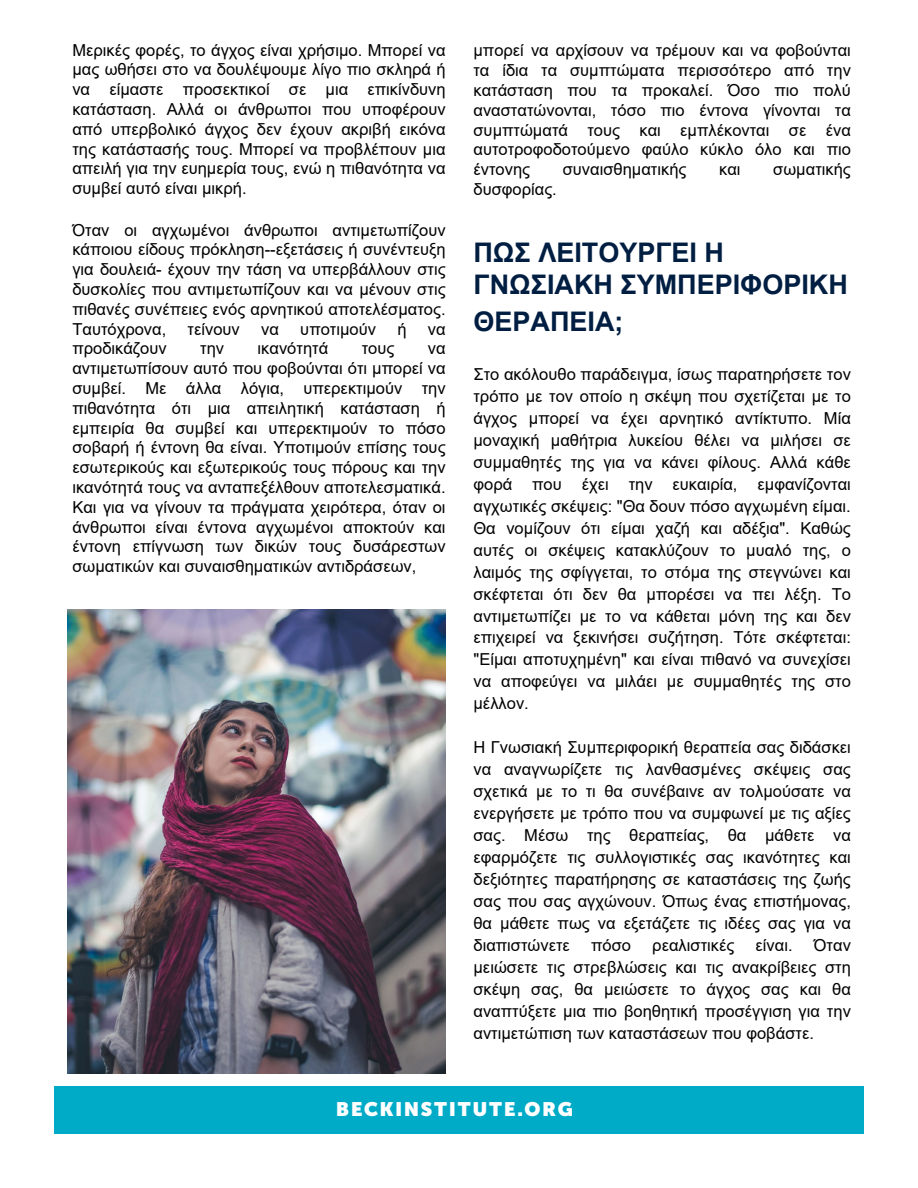
<style>
.page{position:relative;width:918px;height:1188px;background:#fff}
.page>*{position:absolute;margin:0;border:0;box-sizing:border-box;transform-origin:0 0}
.t1{font:700 27px/32.4px "Arial";color:#001e42}
.t2{font:900 19.5px "Museo Sans Display";letter-spacing:.1em;color:#fff}
.t3{font:16.5px/19.8px "Arial";color:#000;text-align:justify}
</style>
<div class="page">
<div style="left:54px;top:1087px;width:810px;height:47px;background:#00abc8"></div>
<img style="left:68px;top:609px;width:378px;height:464px">
<p class="t3" style="left:72px;top:40px;width:375px">Μερικές φορές, το άγχος είναι χρήσιμο. Μπορεί να μας ωθήσει στο να δουλέψουμε λίγο πιο σκληρά ή να είμαστε προσεκτικοί σε μια επικίνδυνη κατάσταση. Αλλά οι άνθρωποι που υποφέρουν από υπερβολικό άγχος δεν έχουν ακριβή εικόνα της κατάστασής τους. Μπορεί να προβλέπουν μια απειλή για την ευημερία τους, ενώ η πιθανότητα να συμβεί αυτό είναι μικρή.</p>
<p class="t3" style="left:72px;top:220px;width:375px">Όταν οι αγχωμένοι άνθρωποι αντιμετωπίζουν κάποιου είδους πρόκληση--εξετάσεις ή συνέντευξη για δουλειά- έχουν την τάση να υπερβάλλουν στις δυσκολίες που αντιμετωπίζουν και να μένουν στις πιθανές συνέπειες ενός αρνητικού αποτελέσματος.<br>Ταυτόχρονα,</p>
<p class="t3" style="left:188px;top:319px;width:54px">τείνουν</p>
<p class="t3" style="left:261px;top:319px;width:19px">να</p>
<p class="t3" style="left:300px;top:319px;width:77px">υποτιμούν</p>
<p class="t3" style="left:397px;top:319px;width:11px">ή</p>
<p class="t3" style="left:428px;top:319px;width:19px">να</p>
<p class="t3" style="left:72px;top:339px;width:96px">προδικάζουν</p>
<p class="t3" style="left:200px;top:339px;width:25px">την</p>
<p class="t3" style="left:258px;top:339px;width:72px">ικανότητά</p>
<p class="t3" style="left:362px;top:339px;width:34px">τους</p>
<p class="t3" style="left:72px;top:339px;width:375px;text-indent:355px">να αντιμετωπίσουν αυτό που φοβούνται ότι μπορεί να συμβεί. Με άλλα λόγια, υπερεκτιμούν την πιθανότητα ότι μια απειλητική κατάσταση ή εμπειρία θα συμβεί και υπερεκτιμούν το πόσο σοβαρή ή έντονη θα είναι. Υποτιμούν επίσης τους εσωτερικούς και εξωτερικούς τους πόρους και την ικανότητά τους να ανταπεξέλθουν αποτελεσματικά.<br>Και για να γίνουν τα πράγματα χειρότερα, όταν οι άνθρωποι είναι έντονα αγχωμένοι αποκτούν και έντονη επίγνωση των δικών τους δυσάρεστων σωματικών και συναισθηματικών αντιδράσεων,</p>
<p class="t3" style="left:473px;top:41px;width:379px">μπορεί να αρχίσουν να τρέμουν και να φοβούνται τα ίδια τα συμπτώματα περισσότερο από την κατάσταση που τα προκαλεί. Όσο πιο πολύ αναστατώνονται, τόσο πιο έντονα γίνονται τα συμπτώματά τους και εμπλέκονται σε ένα αυτοτροφοδοτούμενο φαύλο κύκλο όλο και πιο έντονης</p>
<p class="t3" style="left:563px;top:159px;width:125px">συναισθηματικής</p>
<p class="t3" style="left:719px;top:159px;width:23px">και</p>
<p class="t3" style="left:773px;top:159px;width:79px">σωματικής</p>
<p class="t3" style="left:473px;top:179px;width:85px">δυσφορίας.</p>
<h1 class="t1" style="left:473px;top:236px;width:376px">ΠΩΣ ΛΕΙΤΟΥΡΓΕΙ Η<br>ΓΝΩΣΙΑΚΗ ΣΥΜΠΕΡΙΦΟΡΙΚΗ</h1>
<h1 class="t1" style="left:473px;top:305px;width:152px">ΘΕΡΑΠΕΙΑ;</h1>
<p class="t3" style="left:473px;top:363px;width:379px;line-height:22px">Στο ακόλουθο παράδειγμα, ίσως παρατηρήσετε τον τρόπο με τον οποίο η σκέψη που σχετίζεται με το άγχος μπορεί να έχει αρνητικό αντίκτυπο. Μία μοναχική μαθήτρια λυκείου θέλει να μιλήσει σε συμμαθητές της για να κάνει φίλους. Αλλά κάθε φορά που έχει την ευκαιρία, εμφανίζονται αγχωτικές σκέψεις: "Θα δουν πόσο αγχωμένη είμαι.<br>Θα νομίζουν ότι είμαι χαζή και αδέξια". Καθώς αυτές οι σκέψεις κατακλύζουν το μυαλό της, ο λαιμός της σφίγγεται, το στόμα της στεγνώνει και σκέφτεται ότι δεν θα μπορέσει να πει λέξη. Το αντιμετωπίζει με το να κάθεται μόνη της και δεν επιχειρεί να ξεκινήσει συζήτηση. Τότε σκέφτεται: "Είμαι αποτυχημένη" και είναι πιθανό να συνεχίσει να αποφεύγει να μιλάει με συμμαθητές της στο μέλλον.</p>
<p class="t3" style="left:473px;top:737px;width:379px;line-height:22px">Η Γνωσιακή Συμπεριφορική θεραπεία σας διδάσκει να αναγνωρίζετε τις λανθασμένες σκέψεις σας σχετικά με το τι θα συνέβαινε αν τολμούσατε να ενεργήσετε με τρόπο που να συμφωνεί με τις αξίες σας. Μέσω της θεραπείας, θα μάθετε να εφαρμόζετε τις συλλογιστικές σας ικανότητες και δεξιότητες παρατήρησης σε καταστάσεις της ζωής σας που σας αγχώνουν. Όπως ένας επιστήμονας, θα μάθετε πως να εξετάζετε τις ιδέες σας για να διαπιστώνετε</p>
<p class="t3" style="left:473px;top:934px;width:379px;line-height:22px;text-indent:340px">Όταν μειώσετε τις στρεβλώσεις και τις ανακρίβειες στη σκέψη σας, θα μειώσετε το άγχος σας και θα αναπτύξετε μια πιο βοηθητική προσέγγιση για την αντιμετώπιση των καταστάσεων που φοβάστε.</p>
<p class="t3" style="left:591px;top:936px;width:41px">πόσο</p>
<p class="t3" style="left:652px;top:936px;width:84px">ρεαλιστικές</p>
<p class="t3" style="left:756px;top:936px;width:39px">είναι.</p>
<p class="t2" style="left:336px;top:1098px;width:238px">BECKINSTITUTE.ORG</p>
</div>
